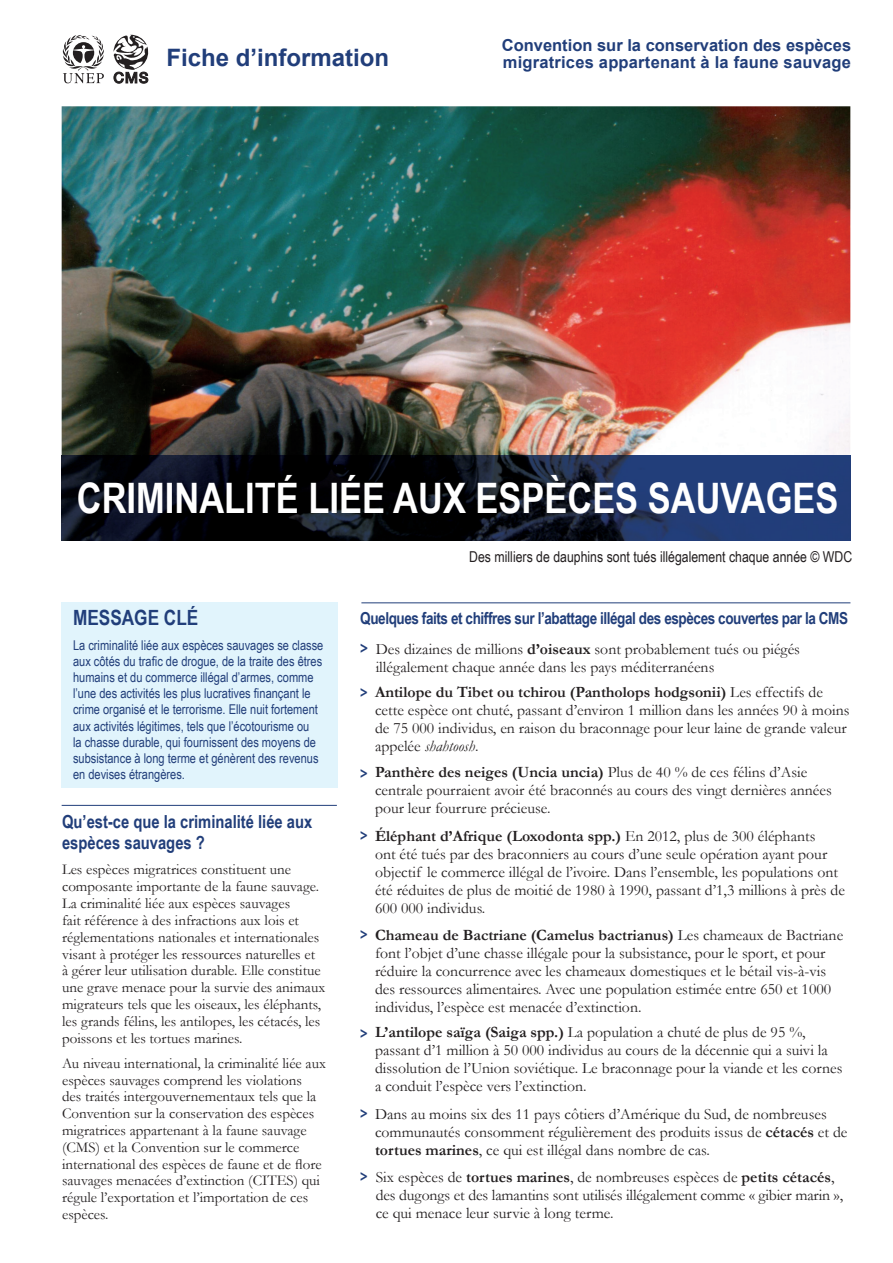
<style>
.page{position:relative;width:893px;height:1263px;background:#fff}
.page>*{position:absolute;margin:0;border:0;box-sizing:border-box;transform-origin:0 0}
.t1{font:700 42px "Arial Narrow";color:#fff}
.t2{font:700 24px "Arial";color:#213e7a}
.t3{font:700 21px "Arial Narrow";color:#213e7a}
.t4{font:700 18px/21.6px "Arial Narrow";color:#213e7a}
.t5{font:700 16.5px/16.6px "Arial";letter-spacing:.005em;color:#213e7a}
.t6{font:700 16.5px "Arial Narrow";letter-spacing:-.025em;color:#213e7a}
.t7{font:15.75px/18px "Garamond";color:#231f20}
.t8{font:15px/16.8px "Garamond";color:#231f20}
.t9{font:15px "Arial Narrow";color:#231f20}
.t10{font:13.5px/16.2px "Arial Narrow";color:#213e7a}
.s1{font-family:"Arial Narrow";font-weight:700;font-size:16.5px;color:#213e7a}
.s2{font-weight:700}
.s3{font-family:"Arial Narrow";font-weight:700;color:#213e7a}
.s4{font-style:italic}
</style>
<div class="page">
<img style="left:62px;top:106px;width:788px;height:350px">
<div style="left:62px;top:602px;width:276px;height:186px;background:#e1f4fc"></div>
<hr style="left:62px;top:805px;width:275px;height:1px;background:#213e7a">
<hr style="left:361px;top:602px;width:489px;height:1px;background:#213e7a">
<svg style="left:62px;top:35px;width:42px;height:48px"></svg>
<svg style="left:114px;top:35px;width:34px;height:48px"></svg>
<img style="left:62px;top:456px;width:788px;height:85px">
<h2 class="t2" style="left:166px;top:41px;width:224px">Fiche d’information</h2>
<p class="t5" style="left:502px;top:38px;width:351px">Convention sur la conservation des espèces migratrices appartenant à la faune sauvage</p>
<h1 class="t1" style="left:77px;top:467px;width:763px">CRIMINALITÉ LIÉE AUX ESPÈCES SAUVAGES</h1>
<h3 class="t3" style="left:73px;top:602px;width:127px">MESSAGE CLÉ</h3>
<p class="t10" style="left:73px;top:636px;width:252px">La criminalité liée aux espèces sauvages se classe aux côtés du trafic de drogue, de la traite des êtres humains et du commerce illégal d’armes, comme l’une des activités les plus lucratives finançant le crime organisé et le terrorisme. Elle nuit fortement aux activités légitimes, tels que l’écotourisme ou<br>la chasse durable, qui fournissent des moyens de subsistance à long terme et génèrent des revenus en devises étrangères.</p>
<p class="t4" style="left:62px;top:809px;width:252px">Qu’est-ce que la criminalité liée aux espèces sauvages ?</p>
<p class="t8" style="left:62px;top:861px;width:265px">Les espèces migratrices constituent une composante importante de la faune sauvage.<br>La criminalité liée aux espèces sauvages<br>fait référence à des infractions aux lois et réglementations nationales et internationales visant à protéger les ressources naturelles et<br>à gérer leur utilisation durable. Elle constitue une grave menace pour la survie des animaux migrateurs tels que les oiseaux, les éléphants, les grands félins, les antilopes, les cétacés, les poissons et les tortues marines.</p>
<p class="t8" style="left:62px;top:1054px;width:265px">Au niveau international, la criminalité liée aux espèces sauvages comprend les violations<br>des traités intergouvernementaux tels que la Convention sur la conservation des espèces migratrices appartenant à la faune sauvage (CMS) et la Convention sur le commerce international des espèces de faune et de flore sauvages menacées d’extinction (CITES) qui régule l’exportation et l’importation de ces espèces.</p>
<p class="t9" style="left:469px;top:546px;width:385px">Des milliers de dauphins sont tués illégalement chaque année © WDC</p>
<p class="t6" style="left:360px;top:606px;width:489px">Quelques faits et chiffres sur l’abattage illégal des espèces couvertes par la CMS</p>
<p class="t7" style="left:376px;top:639px;width:426px;text-indent:-15px"><span class="s1">&gt;</span> Des dizaines de millions <span class="s2">d’oiseaux</span> sont probablement tués ou piégés illégalement chaque année dans les pays méditerranéens</p>
<p class="t7" style="left:375px;top:682px;width:476px;text-indent:-15px"><span class="s3">&gt;</span> <span class="s2">Antilope du Tibet ou tchirou (Pantholops hodgsonii)</span> Les effectifs de cette espèce ont chuté, passant d’environ 1 million dans les années 90 à moins de 75 000 individus, en raison du braconnage pour leur laine de grande valeur appelée <span class="s4">shahtoosh</span>.</p>
<p class="t7" style="left:375px;top:763px;width:458px;text-indent:-15px"><span class="s3">&gt;</span> <span class="s2">Panthère des neiges (Uncia uncia)</span> Plus de 40 % de ces félins d’Asie centrale pourraient avoir été braconnés au cours des vingt dernières années pour leur fourrure précieuse.</p>
<p class="t7" style="left:375px;top:827px;width:471px;text-indent:-15px"><span class="s3">&gt;</span> <span class="s2">Éléphant d’Afrique (Loxodonta spp.)</span> En 2012, plus de 300 éléphants<br>ont été tués par des braconniers au cours d’une seule opération ayant pour objectif le commerce illégal de l’ivoire. Dans l’ensemble, les populations ont été réduites de plus de moitié de 1980 à 1990, passant d’1,3 millions à près de 600 000 individus.</p>
<p class="t7" style="left:375px;top:926px;width:470px;text-indent:-15px"><span class="s3">&gt;</span> <span class="s2">Chameau de Bactriane (Camelus bactrianus)</span> Les chameaux de Bactriane font l’objet d’une chasse illégale pour la subsistance, pour le sport, et pour réduire la concurrence avec les chameaux domestiques et le bétail vis-à-vis des ressources alimentaires. Avec une population estimée entre 650 et 1000 individus, l’espèce est menacée d’extinction.</p>
<p class="t7" style="left:375px;top:1023px;width:469px;text-indent:-15px"><span class="s3">&gt;</span> <span class="s2">L’antilope saïga (Saiga spp.)</span> La population a chuté de plus de 95 %, passant d’1 million à 50 000 individus au cours de la décennie qui a suivi la dissolution de l’Union soviétique. Le braconnage pour la viande et les cornes a conduit l’espèce vers l’extinction.</p>
<p class="t7" style="left:375px;top:1105px;width:474px;text-indent:-15px"><span class="s3">&gt;</span> Dans au moins six des 11 pays côtiers d’Amérique du Sud, de nombreuses communautés consomment régulièrement des produits issus de <span class="s2">cétacés</span> et de <span class="s2">tortues marines</span>, ce qui est illégal dans nombre de cas.</p>
<p class="t7" style="left:376px;top:1167px;width:469px;text-indent:-15px"><span class="s3">&gt;</span> Six espèces de <span class="s2">tortues marines</span>, de nombreuses espèces de <span class="s2">petits cétacés</span>, des dugongs et des lamantins sont utilisés illégalement comme « gibier marin », ce qui menace leur survie à long terme.</p>
</div>
